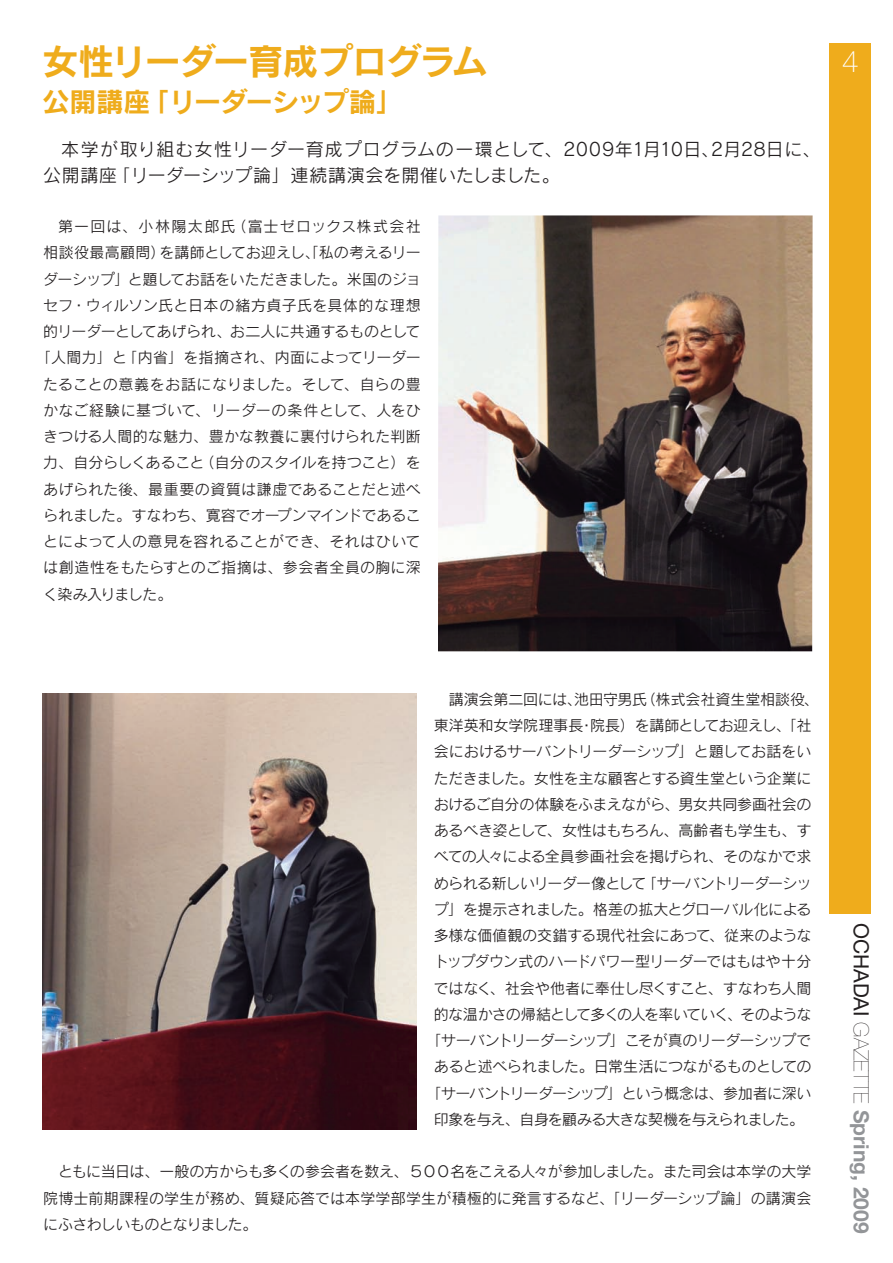
<style>
.page{position:relative;width:893px;height:1263px;background:#fff}
.page>*{position:absolute;margin:0;border:0;box-sizing:border-box;transform-origin:0 0}
.t1{font:36px "Rodin CID B";letter-spacing:-.05em;color:#efac1c}
.t2{font:27px "Rodin CID B";letter-spacing:-.035em;color:#efac1c}
.t3{font:700 21px "Helvetica Neue";color:#939598}
.t4{font:18px/26.2px "Rodin CID M";letter-spacing:.02em;color:#231f20}
.t5{font:15px/26.2px "Rodin CID M";letter-spacing:-.02em;color:#231f20;text-align:justify}
.t6{font:15px "Rodin CID M";color:#231f20}
.t7{font:15px "Rodin CID M";letter-spacing:-.04em;color:#231f20}
.t8{font:15px "Rodin CID M";letter-spacing:.02em;color:#231f20}
.t9{font:15px "Rodin CID M";letter-spacing:.01em;color:#231f20}
.t10{font:15px "Rodin CID M";letter-spacing:-.065em;color:#231f20}
.t11{font:15px "Rodin CID M";letter-spacing:-.045em;color:#231f20}
.t12{font:15px "Rodin CID M";letter-spacing:-.06em;color:#231f20}
.t13{font:15px "Rodin CID M";letter-spacing:.08em;color:#231f20}
.s1{font-weight:400;color:#231f20}
.s2{font-weight:200;color:#231f20}
</style>
<div class="page">
<div style="left:830px;top:43px;width:41px;height:870px;background:#efac1c"></div>
<img style="left:438px;top:215px;width:375px;height:436px">
<img style="left:43px;top:693px;width:374px;height:436px">
<h1 class="t1" style="left:43px;top:37px;width:447px">女性リーダー育成プログラム</h1>
<h2 class="t2" style="left:43px;top:84px;width:362px">公開講座「リーダーシップ論」</h2>
<p class="t4" style="left:43px;top:136px;width:779px;text-indent:18px">本学が取り組む女性リーダー育成プログラムの一環として、2009年1月10日、2月28日に、公開講座「リーダーシップ論」連続講演会を開催いたしました。</p>
<p class="t13" style="left:58px;top:217px;width:364px">第一回は、小林陽太郎氏（富士ゼロックス株式会社</p>
<p class="t6" style="left:43px;top:243px;width:379px">相談役最高顧問）を講師としてお迎えし、「私の考えるリー</p>
<p class="t7" style="left:43px;top:270px;width:379px">ダーシップ」と題してお話をいただきました。米国のジョ</p>
<p class="t8" style="left:43px;top:296px;width:379px">セフ・ウィルソン氏と日本の緒方貞子氏を具体的な理想</p>
<p class="t5" style="left:43px;top:318px;width:379px">的リーダーとしてあげられ、お二人に共通するものとして</p>
<p class="t6" style="left:36px;top:348px;width:387px">「人間力」と「内省」を指摘され、内面によってリーダー</p>
<p class="t6" style="left:43px;top:375px;width:379px">たることの意義をお話になりました。そして、自らの豊</p>
<p class="t8" style="left:43px;top:401px;width:379px">かなご経験に基づいて、リーダーの条件として、人をひ</p>
<p class="t9" style="left:43px;top:427px;width:379px">きつける人間的な魅力、豊かな教養に裏付けられた判断</p>
<p class="t5" style="left:43px;top:449px;width:379px">力、自分らしくあること（自分のスタイルを持つこと）を</p>
<p class="t9" style="left:43px;top:480px;width:379px">あげられた後、最重要の資質は謙虚であることだと述べ</p>
<p class="t5" style="left:43px;top:502px;width:379px">られました。すなわち、寛容でオープンマインドであるこ</p>
<p class="t9" style="left:43px;top:532px;width:379px">とによって人の意見を容れることができ、それはひいて</p>
<p class="t8" style="left:43px;top:558px;width:379px">は創造性をもたらすとのご指摘は、参会者全員の胸に深</p>
<p class="t12" style="left:43px;top:585px;width:131px">く染み入りました。</p>
<p class="t5" style="left:449px;top:686px;width:372px">講演会第二回には、池田守男氏（株式会社資生堂相談役、</p>
<p class="t5" style="left:434px;top:712px;width:379px">東洋英和女学院理事長・院長）を講師としてお迎えし、「社</p>
<p class="t7" style="left:434px;top:742px;width:379px">会におけるサーバントリーダーシップ」と題してお話をい</p>
<p class="t5" style="left:434px;top:764px;width:379px">ただきました。女性を主な顧客とする資生堂という企業に</p>
<p class="t5" style="left:434px;top:791px;width:379px">おけるご自分の体験をふまえながら、男女共同参画社会の</p>
<p class="t5" style="left:434px;top:817px;width:379px">あるべき姿として、女性はもちろん、高齢者も学生も、す</p>
<p class="t5" style="left:434px;top:843px;width:379px">べての人々による全員参画社会を掲げられ、そのなかで求</p>
<p class="t10" style="left:434px;top:873px;width:379px">められる新しいリーダー像として「サーバントリーダーシッ</p>
<p class="t7" style="left:434px;top:900px;width:379px">プ」を提示されました。格差の拡大とグローバル化による</p>
<p class="t5" style="left:434px;top:922px;width:379px">多様な価値観の交錯する現代社会にあって、従来のような</p>
<p class="t5" style="left:434px;top:948px;width:379px">トップダウン式のハードパワー型リーダーではもはや十分</p>
<p class="t5" style="left:434px;top:974px;width:379px">ではなく、社会や他者に奉仕し尽くすこと、すなわち人間</p>
<p class="t10" style="left:434px;top:1005px;width:379px">的な温かさの帰結として多くの人を率いていく、そのような</p>
<p class="t12" style="left:426px;top:1031px;width:387px">「サーバントリーダーシップ」こそが真のリーダーシップで</p>
<p class="t5" style="left:434px;top:1053px;width:379px">あると述べられました。日常生活につながるものとしての</p>
<p class="t11" style="left:426px;top:1083px;width:387px">「サーバントリーダーシップ」という概念は、参加者に深い</p>
<p class="t11" style="left:434px;top:1110px;width:372px">印象を与え、自身を顧みる大きな契機を与えられました。</p>
<p class="t5" style="left:43px;top:1158px;width:770px;text-indent:15px">ともに当日は、一般の方からも多くの参会者を数え、５００名をこえる人々が参加しました。また司会は本学の大学院博士前期課程の学生が務め、質疑応答では本学学部学生が積極的に発言するなど、「リーダーシップ論」の講演会にふさわしいものとなりました。</p>
<h3 class="t3" style="left:874px;top:923px;width:312px;rotate:90deg"><span class="s1">OCHADAI</span> <span class="s2">GAZETTE</span> Spring, 2009</h3>
</div>
